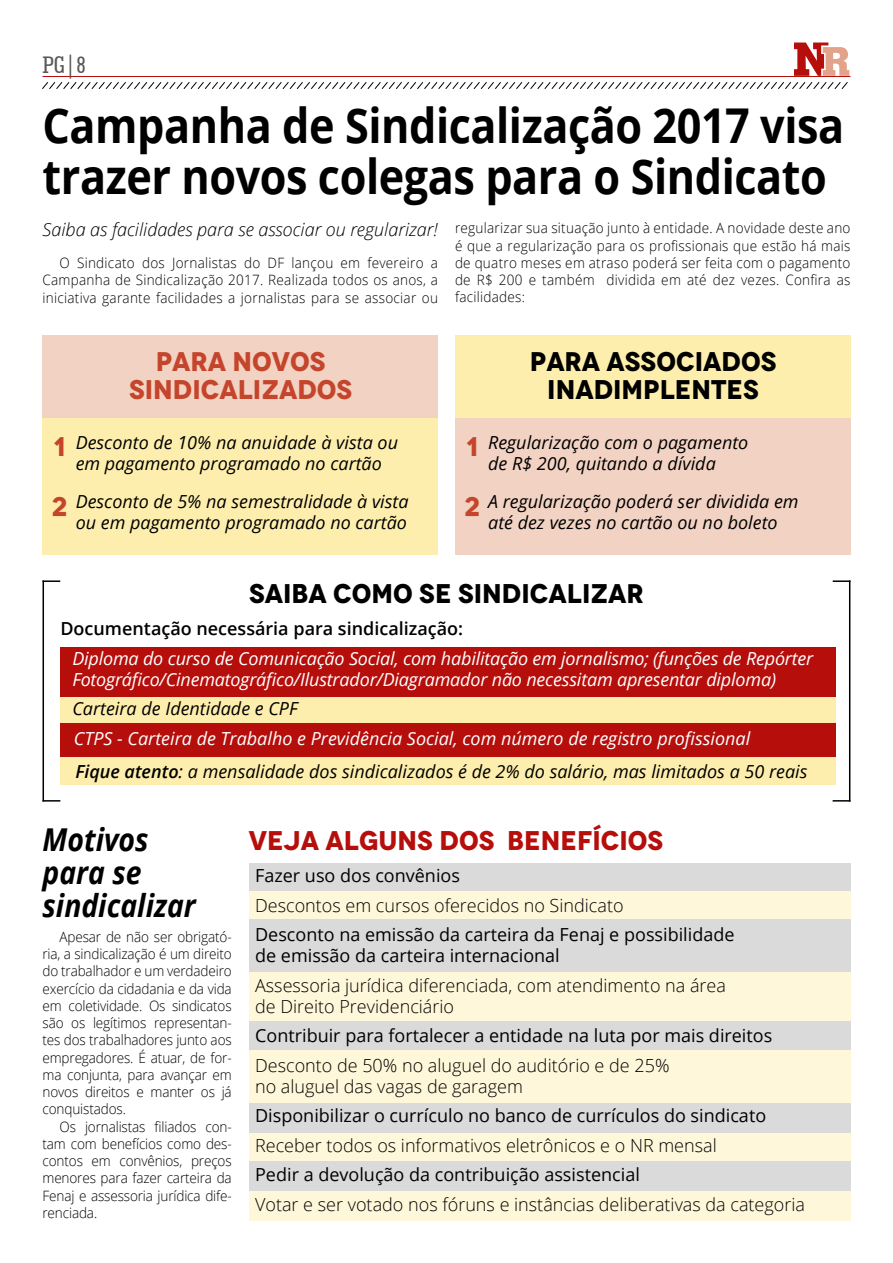
<style>
.page{position:relative;width:893px;height:1263px;background:#fff}
.page>*{position:absolute;margin:0;border:0;box-sizing:border-box;transform-origin:0 0}
.t1{font:700 48px/51px "Open Sans";letter-spacing:-.01em;color:#000;scale:.9 1}
.t2{font:italic 700 31.5px/33px "Open Sans";color:#000;scale:.9 1}
.t3{font:700 27px/27px "Novecento";color:#000;text-align:center}
.t4{font:700 27px/27px "Novecento";color:#c4452c;text-align:center}
.t5{font:700 27px "Novecento";color:#b50e0b}
.t6{font:500 condensed 24px "Geometric Slab 703 BT";color:#575756}
.t7{font:italic 18px/21px "Open Sans";letter-spacing:-.01em;color:#fff}
.t8{font:300 18px/21px "Open Sans";color:#000}
.t9{font:italic 18px/21px "Open Sans";color:#000}
.t10{font:18px/21px "Open Sans";color:#000}
.t11{font:italic 300 18px "Open Sans";color:#000}
.t12{font:600 18px "Open Sans";color:#000}
.t13{font:300 14.25px/17.2px "Open Sans";letter-spacing:.005em;color:#000;text-align:justify;scale:.95 1}
.s1{font-weight:600;color:#000}
.s2{color:#000}
</style>
<div class="page">
<div style="left:249px;top:864px;width:601px;height:28px;background:#dadada"></div>
<div style="left:249px;top:892px;width:601px;height:27px;background:#fff7d9"></div>
<div style="left:249px;top:919px;width:601px;height:53px;background:#dadada"></div>
<div style="left:249px;top:972px;width:601px;height:49px;background:#fff7d9"></div>
<div style="left:249px;top:1021px;width:601px;height:29px;background:#dadada"></div>
<div style="left:249px;top:1050px;width:601px;height:53px;background:#fff7d9"></div>
<div style="left:249px;top:1103px;width:601px;height:31px;background:#dadada"></div>
<div style="left:249px;top:1134px;width:601px;height:27px;background:#fff7d9"></div>
<div style="left:249px;top:1161px;width:601px;height:30px;background:#dadada"></div>
<div style="left:249px;top:1191px;width:601px;height:29px;background:#fff7d9"></div>
<div style="left:60px;top:647px;width:776px;height:50px;background:#b50e0b"></div>
<div style="left:60px;top:697px;width:776px;height:26px;background:#feeead"></div>
<div style="left:60px;top:723px;width:776px;height:34px;background:#b50e0b"></div>
<div style="left:60px;top:757px;width:776px;height:27px;background:#feeead"></div>
<svg style="left:43px;top:43px;width:806px;height:46px"></svg>
<hr style="left:43px;top:76px;width:807px;height:1px;background:#b50e0b">
<div style="left:43px;top:336px;width:395px;height:82px;background:#f2d2c3"></div>
<div style="left:43px;top:418px;width:395px;height:137px;background:#feeead"></div>
<div style="left:455px;top:336px;width:395px;height:82px;background:#feeead"></div>
<div style="left:455px;top:418px;width:395px;height:137px;background:#f2d2c3"></div>
<svg style="left:44px;top:580px;width:16px;height:2px"></svg>
<svg style="left:44px;top:800px;width:16px;height:1px"></svg>
<hr style="left:43px;top:580px;width:1px;height:221px;background:#000">
<svg style="left:833px;top:580px;width:16px;height:2px"></svg>
<svg style="left:833px;top:800px;width:16px;height:1px"></svg>
<hr style="left:849px;top:580px;width:1px;height:221px;background:#000">
<h3 class="t6" style="left:43px;top:50px;width:45px">PG|8</h3>
<h1 class="t1" style="left:43px;top:99px;width:892px">Campanha de Sindicalização 2017 visa trazer novos colegas para o Sindicato</h1>
<p class="t11" style="left:43px;top:217px;width:397px">Saiba as facilidades para se associar ou regularizar!</p>
<p class="t13" style="left:43px;top:254px;width:418px;text-indent:17px">O Sindicato dos Jornalistas do DF lançou em fevereiro a Campanha de Sindicalização 2017. Realizada todos os anos, a iniciativa garante facilidades a jornalistas para se associar ou</p>
<p class="t13" style="left:455px;top:219px;width:418px">regularizar sua situação junto à entidade. A novidade deste ano é que a regularização para os profissionais que estão há mais de quatro meses em atraso poderá ser feita com o pagamento de R$ 200 e também dividida em até dez vezes. Confira as facilidades:</p>
<h3 class="t4" style="left:54px;top:434px;width:14px">1</h3>
<h3 class="t4" style="left:52px;top:494px;width:17px">2</h3>
<h3 class="t4" style="left:129px;top:349px;width:225px">PARA NOVOS<br>SINDICALIZADOS</h3>
<p class="t9" style="left:76px;top:431px;width:324px">Desconto de 10% na anuidade à vista ou em pagamento programado no cartão</p>
<p class="t9" style="left:76px;top:490px;width:334px">Desconto de 5% na semestralidade à vista ou em pagamento programado no cartão</p>
<h3 class="t4" style="left:466px;top:434px;width:14px">1</h3>
<h3 class="t4" style="left:464px;top:494px;width:17px">2</h3>
<h3 class="t3" style="left:530px;top:349px;width:248px">PARA ASSOCIADOS<br>INADIMPLENTES</h3>
<p class="t9" style="left:488px;top:431px;width:262px">Regularização com o pagamento de R$ 200, quitando a dívida</p>
<p class="t9" style="left:488px;top:490px;width:312px">A regularização poderá ser dividida em até dez vezes no cartão ou no boleto</p>
<h3 class="t3" style="left:249px;top:580px;width:396px">SAIBA COMO SE SINDICALIZAR</h3>
<p class="t12" style="left:60px;top:616px;width:404px">Documentação necessária para sindicalização:</p>
<p class="t7" style="left:72px;top:647px;width:742px">Diploma do curso de Comunicação Social, com habilitação em jornalismo; (funções de Repórter<br>Fotográfico/Cinematográfico/Ilustrador/Diagramador não necessitam apresentar diploma)</p>
<p class="t9" style="left:72px;top:697px;width:227px">Carteira de Identidade e CPF</p>
<p class="t7" style="left:74px;top:721px;width:735px;line-height:33.8px">CTPS - Carteira de Trabalho e Previdência Social, com número de registro profissional<br><span class="s1">Fique atento</span><span class="s2">: a mensalidade dos sindicalizados é de 2% do salário, mas limitados a 50 reais</span></p>
<h2 class="t2" style="left:43px;top:822px;width:172px">Motivos para se sindicalizar</h2>
<h3 class="t5" style="left:249px;top:823px;width:416px">VEJA ALGUNS DOS BENEFÍCIOS</h3>
<p class="t10" style="left:255px;top:865px;width:206px">Fazer uso dos convênios</p>
<p class="t8" style="left:255px;top:894px;width:370px">Descontos em cursos oferecidos no Sindicato</p>
<p class="t10" style="left:255px;top:924px;width:481px">Desconto na emissão da carteira da Fenaj e possibilidade de emissão da carteira internacional</p>
<p class="t8" style="left:255px;top:974px;width:472px">Assessoria jurídica diferenciada, com atendimento na área de Direito Previdenciário</p>
<p class="t10" style="left:255px;top:1025px;width:519px">Contribuir para fortalecer a entidade na luta por mais direitos</p>
<p class="t8" style="left:255px;top:1054px;width:416px">Desconto de 50% no aluguel do auditório e de 25% no aluguel das vagas de garagem</p>
<p class="t10" style="left:255px;top:1105px;width:513px">Disponibilizar o currículo no banco de currículos do sindicato</p>
<p class="t8" style="left:255px;top:1134px;width:463px">Receber todos os informativos eletrônicos e o NR mensal</p>
<p class="t10" style="left:255px;top:1164px;width:386px">Pedir a devolução da contribuição assistencial</p>
<p class="t8" style="left:255px;top:1193px;width:551px">Votar e ser votado nos fóruns e instâncias deliberativas da categoria</p>
<p class="t13" style="left:43px;top:927px;width:201px;text-indent:17px">Apesar de não ser obrigató&shy;ria, a sindicalização é um direito do trabalhador e um verdadeiro exercício da cidadania e da vida em coletividade. Os sindicatos são os legítimos representan&shy;tes dos trabalhadores junto aos empregadores. É atuar, de for&shy;ma conjunta, para avançar em novos direitos e manter os já conquistados.</p>
<p class="t13" style="left:43px;top:1117px;width:201px;text-indent:17px">Os jornalistas filiados con&shy;tam com benefícios como des&shy;contos em convênios, preços menores para fazer carteira da Fenaj e assessoria jurídica dife&shy;renciada.</p>
</div>
